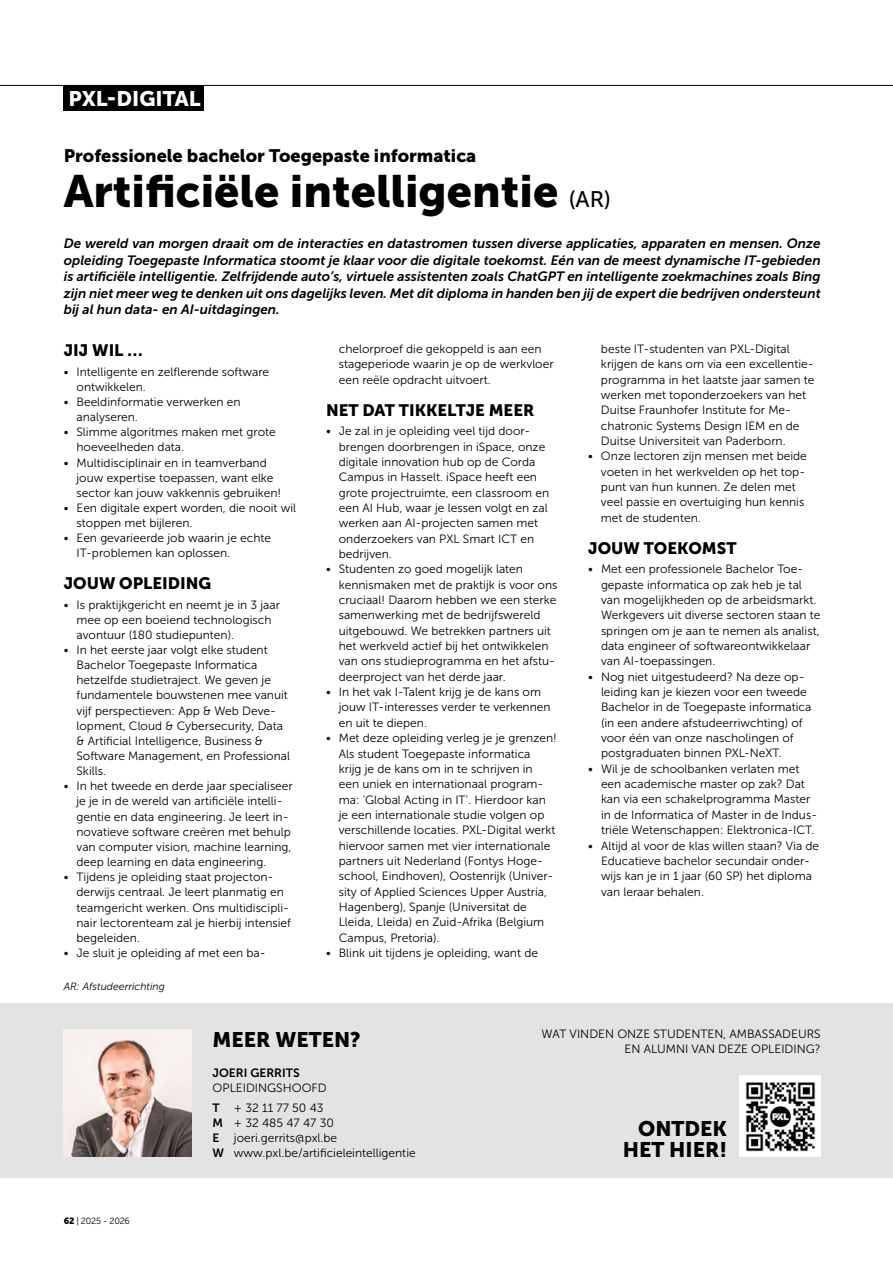
<style>
.page{position:relative;width:893px;height:1263px;background:#fff}
.page>*{position:absolute;margin:0;border:0;box-sizing:border-box;transform-origin:0 0}
.t1{font:45px "Museo Sans 900";color:#000}
.t2{font:21px/21px "Museo Sans 900";color:#000;text-align:right}
.t3{font:21px "Museo Sans 900";color:#fff}
.t4{font:18px "Museo Sans 900";color:#000}
.t5{font:16.5px "Museo Sans 900";color:#000}
.t6{font:italic 13.5px/16.5px "Museo Sans 700";color:#000;text-align:justify}
.t7{font:12px/15.3px "Museo Sans 300";color:#000}
.t8{font:12px "Museo Sans 700";color:#000}
.t9{font:italic 10.5px "Museo Sans 300";color:#000}
.t10{font:9px "Museo Sans 300";letter-spacing:-.025em;color:#000}
.s1{font-family:"Museo Sans 500";font-size:22.5px}
.s2{font-family:"Museo Sans 900"}
.s3{font-family:"Museo Sans 700"}
</style>
<div class="page">
<div style="left:0;top:1003px;width:893px;height:175px;background:#e3e3e3"></div>
<div style="left:64px;top:85px;width:140px;height:26px;background:#000"></div>
<img style="left:740px;top:1076px;width:81px;height:81px">
<img style="left:64px;top:1029px;width:127px;height:128px">
<hr style="left:0;top:85px;width:893px;height:1px;background:#000">
<h2 class="t3" style="left:69px;top:86px;width:134px">PXL-DIGITAL</h2>
<h3 class="t4" style="left:64px;top:146px;width:414px">Professionele bachelor Toegepaste informatica</h3>
<h1 class="t1" style="left:64px;top:166px;width:549px">Artificiële intelligentie <span class="s1">(AR)</span></h1>
<p class="t6" style="left:64px;top:235px;width:758px">De wereld van morgen draait om de interacties en datastromen tussen diverse applicaties, apparaten en mensen. Onze opleiding Toegepaste Informatica stoomt je klaar voor die digitale toekomst. Eén van de meest dynamische IT-gebieden is artificiële intelligentie. Zelfrijdende auto’s, virtuele assistenten zoals ChatGPT en intelligente zoekmachines zoals Bing zijn niet meer weg te denken uit ons dagelijks leven. Met dit diploma in handen ben jij de expert die bedrijven ondersteunt bij al hun data- en AI-uitdagingen.</p>
<h3 class="t5" style="left:64px;top:341px;width:80px">JIJ WIL …</h3>
<p class="t7" style="left:77px;top:364px;width:194px;text-indent:-13px">• Intelligente en zelflerende software ontwikkelen.</p>
<p class="t7" style="left:77px;top:394px;width:165px;text-indent:-13px">• Beeldinformatie verwerken en analyseren.</p>
<p class="t7" style="left:77px;top:425px;width:201px;text-indent:-13px">• Slimme algoritmes maken met grote hoeveelheden data.</p>
<p class="t7" style="left:77px;top:455px;width:206px;text-indent:-13px">• Multidisciplinair en in teamverband jouw expertise toepassen, want elke sector kan jouw vakkennis gebruiken!</p>
<p class="t7" style="left:77px;top:500px;width:221px;text-indent:-13px">• Een digitale expert worden, die nooit wil stoppen met bijleren.</p>
<p class="t7" style="left:77px;top:531px;width:196px;text-indent:-13px">• Een gevarieerde job waarin je echte<br>IT-problemen kan oplossen.</p>
<h3 class="t5" style="left:64px;top:574px;width:149px">JOUW OPLEIDING</h3>
<p class="t7" style="left:77px;top:597px;width:205px;text-indent:-13px">• Is praktijkgericht en neemt je in 3 jaar mee op een boeiend technologisch avontuur (180 studiepunten).</p>
<p class="t7" style="left:77px;top:642px;width:215px;text-indent:-13px">• In het eerste jaar volgt elke student Bachelor Toegepaste Informatica hetzelfde studietraject. We geven je fundamentele bouwstenen mee vanuit vijf perspectieven: App &amp; Web Deve&shy;lopment, Cloud &amp; Cybersecurity, Data &amp; Artificial Intelligence, Business &amp; Software Management, en Professional Skills.</p>
<p class="t7" style="left:77px;top:779px;width:218px;text-indent:-13px">• In het tweede en derde jaar specialiseer je je in de wereld van artificiële intelli&shy;gentie en data engineering. Je leert in&shy;novatieve software creëren met behulp van computer vision, machine learning, deep learning en data engineering.</p>
<p class="t7" style="left:77px;top:869px;width:216px;text-indent:-13px">• Tijdens je opleiding staat projecton&shy;derwijs centraal. Je leert planmatig en teamgericht werken. Ons multidiscipli&shy;nair lectorenteam zal je hierbij intensief begeleiden.</p>
<p class="t7" style="left:64px;top:945px;width:203px">• Je sluit je opleiding af met een ba-</p>
<p class="t9" style="left:64px;top:981px;width:103px">AR: Afstudeerrichting</p>
<p class="t7" style="left:339px;top:341px;width:216px">chelorproef die gekoppeld is aan een stageperiode waarin je op de werkvloer een reële opdracht uitvoert.</p>
<h3 class="t5" style="left:326px;top:401px;width:210px">NET DAT TIKKELTJE MEER</h3>
<p class="t7" style="left:339px;top:424px;width:212px;text-indent:-13px">• Je zal in je opleiding veel tijd door&shy;brengen doorbrengen in iSpace, onze digitale innovation hub op de Corda Campus in Hasselt. iSpace heeft een grote projectruimte, een classroom en een AI Hub, waar je lessen volgt en zal werken aan AI-projecten samen met onderzoekers van PXL Smart ICT en bedrijven.</p>
<p class="t7" style="left:339px;top:562px;width:220px;text-indent:-13px">• Studenten zo goed mogelijk laten kennismaken met de praktijk is voor ons cruciaal! Daarom hebben we een sterke samenwerking met de bedrijfswereld uitgebouwd. We betrekken partners uit het werkveld actief bij het ontwikkelen van ons studieprogramma en het afstu&shy;deerproject van het derde jaar.</p>
<p class="t7" style="left:339px;top:684px;width:213px;text-indent:-13px">• In het vak I-Talent krijg je de kans om jouw IT-interesses verder te verkennen en uit te diepen.</p>
<p class="t7" style="left:339px;top:730px;width:220px;text-indent:-13px">• Met deze opleiding verleg je je grenzen!<br>Als student Toegepaste informatica<br>krijg je de kans om in te schrijven in<br>een uniek en internationaal program&shy;ma: 'Global Acting in IT'. Hierdoor kan je een internationale studie volgen op verschillende locaties. PXL-Digital werkt hiervoor samen met vier internationale partners uit Nederland (Fontys Hoge&shy;school, Eindhoven), Oostenrijk (Univer&shy;sity of Applied Sciences Upper Austria, Hagenberg), Spanje (Universitat de Lleida, Lleida) en Zuid-Afrika (Belgium Campus, Pretoria).</p>
<p class="t7" style="left:326px;top:945px;width:214px">• Blink uit tijdens je opleiding, want de</p>
<p class="t7" style="left:601px;top:341px;width:215px">beste IT-studenten van PXL-Digital krijgen de kans om via een excellentie&shy;programma in het laatste jaar samen te werken met toponderzoekers van het Duitse Fraunhofer Institute for Me&shy;chatronic Systems Design IEM en de Duitse Universiteit van Paderborn.</p>
<p class="t7" style="left:601px;top:449px;width:207px;text-indent:-13px">• Onze lectoren zijn mensen met beide voeten in het werkvelden op het top&shy;punt van hun kunnen. Ze delen met veel passie en overtuiging hun kennis met de studenten.</p>
<h3 class="t5" style="left:588px;top:539px;width:150px">JOUW TOEKOMST</h3>
<p class="t7" style="left:601px;top:562px;width:221px;text-indent:-13px">• Met een professionele Bachelor Toe&shy;gepaste informatica op zak heb je tal van mogelijkheden op de arbeidsmarkt.<br>Werkgevers uit diverse sectoren staan te springen om je aan te nemen als analist, data engineer of softwareontwikkelaar van AI-toepassingen.</p>
<p class="t7" style="left:601px;top:669px;width:212px;text-indent:-13px">• Nog niet uitgestudeerd? Na deze op&shy;leiding kan je kiezen voor een tweede Bachelor in de Toegepaste informatica (in een andere afstudeerriwchting) of voor één van onze nascholingen of postgraduaten binnen PXL-NeXT.</p>
<p class="t7" style="left:601px;top:761px;width:218px;text-indent:-13px">• Wil je de schoolbanken verlaten met een academische master op zak? Dat kan via een schakelprogramma Master in de Informatica of Master in de Indus&shy;triële Wetenschappen: Elektronica-ICT.</p>
<p class="t7" style="left:601px;top:838px;width:220px;text-indent:-13px">• Altijd al voor de klas willen staan? Via de Educatieve bachelor secundair onder&shy;wijs kan je in 1 jaar (60 SP) het diploma van leraar behalen.</p>
<p class="t10" style="left:64px;top:1216px;width:68px"><span class="s2">62</span> | 2025 - 2026</p>
<h2 class="t2" style="left:213px;top:1029px;width:150px">MEER WETEN?</h2>
<p class="t8" style="left:213px;top:1066px;width:89px">JOERI GERRITS</p>
<p class="t7" style="left:213px;top:1079px;width:115px;line-height:19.2px">OPLEIDINGSHOOFD<br><span class="s3">T</span> + 32 11 77 50 43</p>
<p class="t7" style="left:213px;top:1115px;width:205px"><span class="s3">M</span> + 32 485 47 47 30<br><span class="s3">E</span> joeri.gerrits@pxl.be<br><span class="s3">W</span> www.pxl.be/artificieleintelligentie</p>
<p class="t7" style="left:542px;top:1026px;width:281px;text-align:right">WAT VINDEN ONZE STUDENTEN, AMBASSADEURS<br>EN ALUMNI VAN DEZE OPLEIDING?</p>
<h2 class="t2" style="left:623px;top:1117px;width:106px">ONTDEK<br>HET HIER!</h2>
</div>
